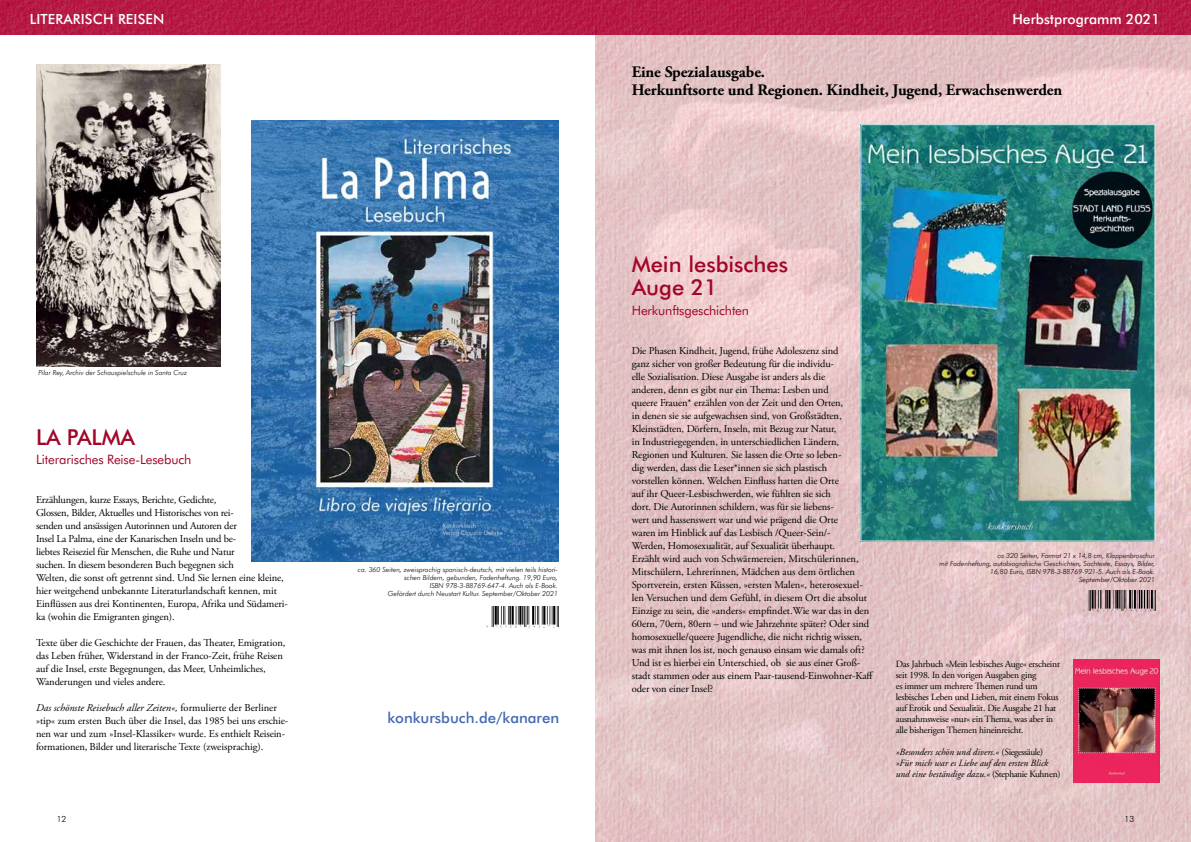
<style>
.page{position:relative;width:1191px;height:842px;background:#fff}
.page>*{position:absolute;margin:0;border:0;box-sizing:border-box;transform-origin:0 0}
.t1{font:500 22px/23px "Futura BT";color:#a10528}
.t2{font:700 16px/18px "Adobe Garamond Pro";letter-spacing:-.005em;color:#000}
.t3{font:500 15px "Futura BT";color:#4369b2}
.t4{font:500 14px "Futura BT";letter-spacing:.01em;color:#fff}
.t5{font:13px "Futura BT";letter-spacing:-.01em;color:#a10528}
.t6{font:10.5px/13px "Adobe Garamond Pro";letter-spacing:-.01em;color:#000}
.t7{font:9.5px/11px "Adobe Garamond Pro";letter-spacing:-.02em;color:#000}
.t8{font:italic 9.5px/11px "Adobe Garamond Pro";color:#000}
.t9{font:300 8.5px "Futura BT";color:#000}
.t10{font:italic 300 7px/8px "Futura BT";color:#000;text-align:right}
.s1{font-style:italic}
.s2{font-style:normal}
</style>
<div class="page">
<img style="left:595px;top:35px;width:596px;height:807px">
<img style="left:862px;top:126px;width:291px;height:413px">
<img style="left:1081px;top:591px;width:74px;height:22px">
<img style="left:1073px;top:659px;width:86px;height:123px">
<img style="left:37px;top:64px;width:183px;height:303px">
<img style="left:252px;top:120px;width:306px;height:441px">
<img style="left:486px;top:606px;width:72px;height:22px">
<img style="left:0;top:0;width:1191px;height:35px">
<h3 class="t4" style="left:30px;top:11px;width:133px">Literarisch Reisen</h3>
<h3 class="t4" style="left:1012px;top:10px;width:149px">Herbstprogramm 2021</h3>
<p class="t10" style="left:38px;top:369px;width:150px">Pilar Rey, Archiv der Schauspielschule in Santa Cruz</p>
<h1 class="t1" style="left:36px;top:425px;width:100px">LA PALMA</h1>
<p class="t5" style="left:36px;top:451px;width:157px">Literarisches Reise-Lesebuch</p>
<p class="t6" style="left:36px;top:493px;width:253px">Erzählungen, kurze Essays, Berichte, Gedichte,<br>Glossen, Bilder, Aktuelles und Historisches von rei-<br>senden und ansässigen Autorinnen und Autoren der<br>Insel La Palma, eine der Kanarischen Inseln und be-<br>liebtes Reiseziel für Menschen, die Ruhe und Natur<br>suchen. In diesem besonderen Buch begegnen sich<br>Welten, die sonst oft getrennt sind. Und Sie lernen eine kleine, hier weitgehend unbekannte Literaturlandschaft kennen, mit Einflüssen aus drei Kontinenten, Europa, Afrika und Südameri&shy;ka (wohin die Emigranten gingen).</p>
<p class="t6" style="left:36px;top:636px;width:251px">Texte über die Geschichte der Frauen, das Theater, Emigration, das Leben früher, Widerstand in der Franco-Zeit, frühe Reisen auf die Insel, erste Begegnungen, das Meer, Unheimliches, Wanderungen und vieles andere.</p>
<p class="t6" style="left:36px;top:701px;width:254px"><span class="s1">Das schönste Reisebuch aller Zeiten«,</span> formulierte der Berliner »tip« zum ersten Buch über die Insel, das 1985 bei uns erschie&shy;nen war und zum »Insel-Klassiker« wurde. Es enthielt Reisein&shy;formationen, Bilder und literarische Texte (zweisprachig).</p>
<p class="t9" style="left:57px;top:814px;width:11px">12</p>
<p class="t10" style="left:358px;top:566px;width:201px">ca. 360 Seiten, zweisprachig spanisch-deutsch, mit vielen teils histori&shy;schen Bildern, gebunden, Fadenheftung. 19,90 Euro,<br>ISBN 978-3-88769-647-4. Auch als E-Book.<br>Gefördert durch Neustart Kultur. September/Oktober 2021</p>
<h3 class="t3" style="left:387px;top:708px;width:173px">konkursbuch.de/kanaren</h3>
<h2 class="t2" style="left:632px;top:63px;width:432px">Eine Spezialausgabe.<br>Herkunftsorte und Regionen. Kindheit, Jugend, Erwachsenwerden</h2>
<h1 class="t1" style="left:632px;top:252px;width:158px">Mein lesbisches<br>Auge 21</h1>
<p class="t5" style="left:632px;top:302px;width:119px">Herkunftsgeschichten</p>
<p class="t6" style="left:632px;top:344px;width:243px">Die Phasen Kindheit, Jugend, frühe Adoleszenz sind<br>ganz sicher von großer Bedeutung für die individu-<br>elle Sozialisation. Diese Ausgabe ist anders als die<br>anderen, denn es gibt nur ein Thema: Lesben und<br>queere Frauen* erzählen von der Zeit und den Orten,<br>in denen sie sie aufgewachsen sind, von Großstädten, Kleinstädten, Dörfern, Inseln, mit Bezug zur Natur,<br>in Industriegegenden, in unterschiedlichen Ländern, Regionen und Kulturen. Sie lassen die Orte so leben-<br>dig werden, dass die Leser*innen sie sich plastisch<br>vorstellen können. Welchen Einfluss hatten die Orte<br>auf ihr Queer-Lesbischwerden, wie fühlten sie sich<br>dort. Die Autorinnen schildern, was für sie liebens-<br>wert und hassenswert war und wie prägend die Orte<br>waren im Hinblick auf das Lesbisch /Queer-Sein/-<br>Werden, Homosexualität, auf Sexualität überhaupt.<br>Erzählt wird auch von Schwärmereien, Mitschülerinnen, Mitschülern, Lehrerinnen, Mädchen aus dem örtlichen Sportverein, ersten Küssen, »ersten Malen«, heterosexuel&shy;len Versuchen und dem Gefühl, in diesem Ort die absolut Einzige zu sein, die »anders« empfindet.Wie war das in den 60ern, 70ern, 80ern – und wie Jahrzehnte später? Oder sind homosexuelle/queere Jugendliche, die nicht richtig wissen, was mit ihnen los ist, noch genauso einsam wie damals oft?<br>Und ist es hierbei ein Unterschied, ob sie aus einer Groß&shy;stadt stammen oder aus einem Paar-tausend-Einwohner-Kaff oder von einer Insel?</p>
<p class="t10" style="left:939px;top:552px;width:217px">ca 320 Seiten, Format 21 x 14,8 cm, Klappenbroschur<br>mit Fadenheftung, autobiografische Geschichten, Sachtexte, Essays, Bilder, 16,80 Euro, ISBN 978-3-88769-921-5. Auch als E-Book.<br>September/Oktober 2021</p>
<p class="t7" style="left:895px;top:659px;width:166px">Das Jahrbuch »Mein lesbisches Auge« erscheint seit 1998. In den vorigen Ausgaben ging<br>es immer um mehrere Themen rund um lesbisches Leben und Lieben, mit einem Fokus auf Erotik und Sexualität. Die Ausgabe 21 hat ausnahmsweise »nur« ein Thema, was aber in alle bisherigen Themen hineinreicht.</p>
<p class="t8" style="left:895px;top:747px;width:166px">»Besonders schön und divers.« <span class="s2">(Siegessäule) </span>»Für mich war es Liebe auf den ersten Blick und eine beständige dazu.« <span class="s2">(Stephanie Kuhnen)</span></p>
<p class="t9" style="left:1124px;top:814px;width:11px">13</p>
</div>
